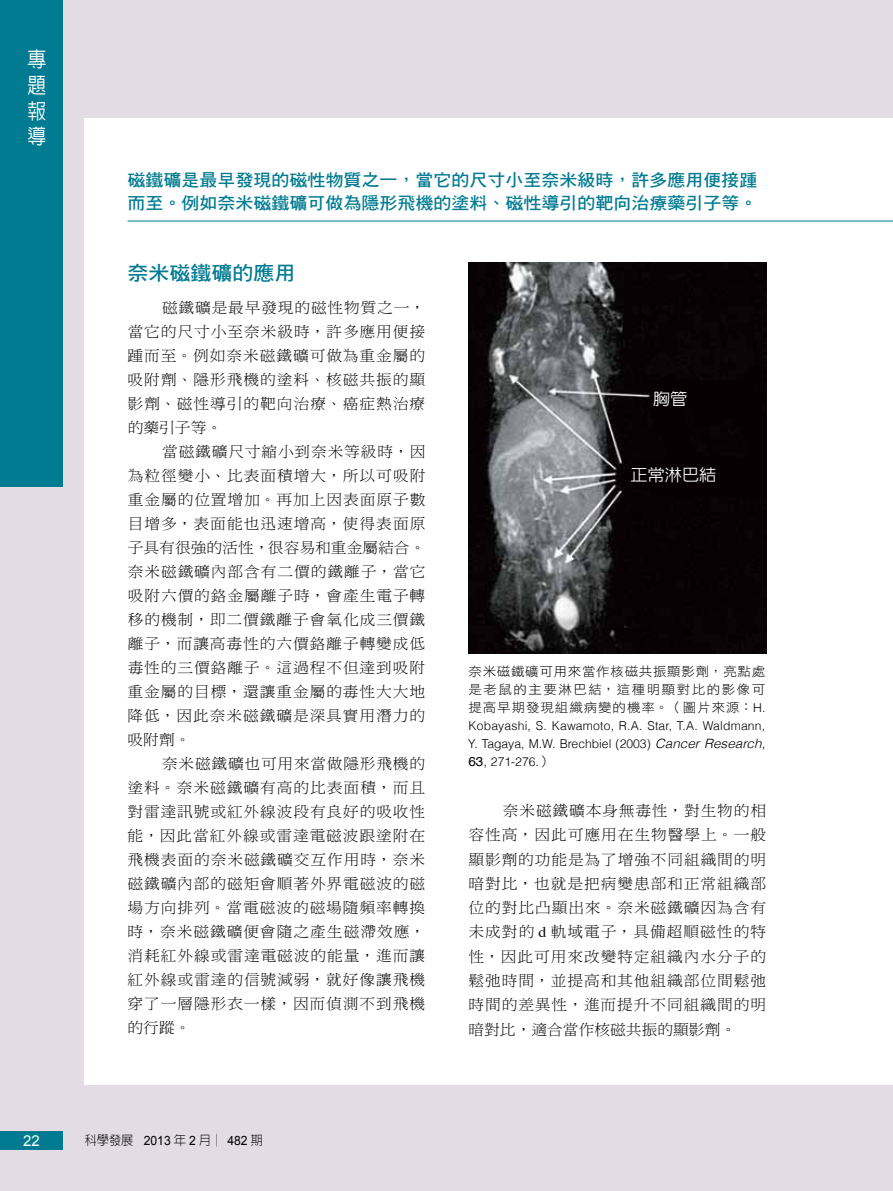
<style>
.page{position:relative;width:893px;height:1191px;background:#e4dce5}
.page>*{position:absolute;margin:0;border:0;box-sizing:border-box;transform-origin:0 0}
.t1{font:500 21px/25.5px "AR New Hei B5";color:#fff;text-align:justify;scale:.9 1}
.t2{font:19.95px "DF Hei Std W7";color:#007b91;scale:1.05 1}
.t3{font:17.1px/22.5px "DF Hei Std W7";color:#007b91;scale:1.05 1}
.t4{font:500 16.35px "AR New Hei B5";color:#fff;scale:1.05 1}
.t5{font:15px/24px "DF Ming Std W3";letter-spacing:.055em;color:#000;text-align:justify;scale:1.05 1}
.t6{font:15px "Arial";color:#fff}
.t7{font:12.9px/18px "DF Hei Std W3";letter-spacing:.07em;color:#000;text-align:justify;scale:1.05 1}
.t8{font:300 12.9px "AR New Hei B5";color:#000;scale:.95 1}
.t9{font:300 12.3px/18px "Helvetica";color:#000;text-align:justify}
.s1{font-family:"Helvetica";font-weight:300;font-size:12.3px}
.s2{font-style:italic;font-size:12.9px}
.s3{font-weight:400;font-size:12.9px}
.s4{font-size:12.9px}
.s5{font-family:"DF Hei Std W3";font-weight:400;font-size:12.9px}
.s6{font-family:"Times"}
.s7{font-family:"Arial";font-weight:400}
</style>
<div class="page">
<div style="left:85px;top:118px;width:808px;height:966px;background:#fff"></div>
<div style="left:0;top:0;width:62px;height:487px;background:#007b91"></div>
<div style="left:0;top:1131px;width:62px;height:18px;background:#007b91"></div>
<hr style="left:128px;top:221px;width:765px;height:1px;background:#007b91">
<img style="left:468px;top:262px;width:298px;height:392px">
<h1 class="t1" style="left:28px;top:47px;width:22px">專題報導</h1>
<p class="t3" style="left:128px;top:168px;width:601px">磁鐵礦是最早發現的磁性物質之一，當它的尺寸小至奈米級時，許多應用便接踵而至。例如奈米磁鐵礦可做為隱形飛機的塗料、磁性導引的靶向治療藥引子等。</p>
<h2 class="t2" style="left:128px;top:262px;width:161px">奈米磁鐵礦的應用</h2>
<p class="t5" style="left:128px;top:295px;width:285px;text-indent:34px">磁鐵礦是最早發現的磁性物質之一，當它的尺寸小至奈米級時，許多應用便接踵而至。例如奈米磁鐵礦可做為重金屬的吸附劑、隱形飛機的塗料、核磁共振的顯影劑、磁性導引的靶向治療、癌症熱治療的藥引子等。</p>
<p class="t5" style="left:128px;top:439px;width:285px;text-indent:35px">當磁鐵礦尺寸縮小到奈米等級時，因為粒徑變小、比表面積增大，所以可吸附重金屬的位置增加。再加上因表面原子數目增多，表面能也迅速增高，使得表面原子具有很強的活性，很容易和重金屬結合。奈米磁鐵礦內部含有二價的鐵離子，當它吸附六價的鉻金屬離子時，會產生電子轉移的機制，即二價鐵離子會氧化成三價鐵離子，而讓高毒性的六價鉻離子轉變成低毒性的三價鉻離子。這過程不但達到吸附重金屬的目標，還讓重金屬的毒性大大地降低，因此奈米磁鐵礦是深具實用潛力的吸附劑。</p>
<p class="t5" style="left:128px;top:751px;width:285px;text-indent:35px">奈米磁鐵礦也可用來當做隱形飛機的塗料。奈米磁鐵礦有高的比表面積，而且對雷達訊號或紅外線波段有良好的吸收性能，因此當紅外線或雷達電磁波跟塗附在飛機表面的奈米磁鐵礦交互作用時，奈米磁鐵礦內部的磁矩會順著外界電磁波的磁場方向排列。當電磁波的磁場隨頻率轉換時，奈米磁鐵礦便會隨之產生磁滯效應，消耗紅外線或雷達電磁波的能量，進而讓紅外線或雷達的信號減弱，就好像讓飛機穿了一層隱形衣一樣，因而偵測不到飛機的行蹤。</p>
<p class="t4" style="left:653px;top:390px;width:34px">胸管</p>
<p class="t4" style="left:630px;top:466px;width:83px">正常淋巴結</p>
<p class="t7" style="left:468px;top:662px;width:284px">奈米磁鐵礦可用來當作核磁共振顯影劑，亮點處是老鼠的主要淋巴結，這種明顯對比的影像可提高早期發現組織病變的機率。（圖片來源：<span class="s1">H.</span></p>
<p class="t9" style="left:468px;top:716px;width:299px">Kobayashi, S. Kawamoto, R.A. Star, T.A. Waldmann, Y. Tagaya, M.W. Brechbiel (2003) <span class="s2">Cancer Research, </span><span class="s3">63</span><span class="s4">,</span> 271-276.<span class="s5">）</span></p>
<p class="t5" style="left:468px;top:798px;width:285px;text-indent:34px">奈米磁鐵礦本身無毒性，對生物的相容性高，因此可應用在生物醫學上。一般顯影劑的功能是為了增強不同組織間的明暗對比，也就是把病變患部和正常組織部位的對比凸顯出來。奈米磁鐵礦因為含有未成對的 <span class="s6">d</span> 軌域電子，具備超順磁性的特性，因此可用來改變特定組織內水分子的鬆弛時間，並提高和其他組織部位間鬆弛時間的差異性，進而提升不同組織間的明暗對比，適合當作核磁共振的顯影劑。</p>
<p class="t6" style="left:23px;top:1131px;width:18px">22</p>
<p class="t8" style="left:85px;top:1133px;width:189px">科學發展 <span class="s7">2013</span> 年 <span class="s7">2</span> 月│ <span class="s7">482</span> 期</p>
</div>
